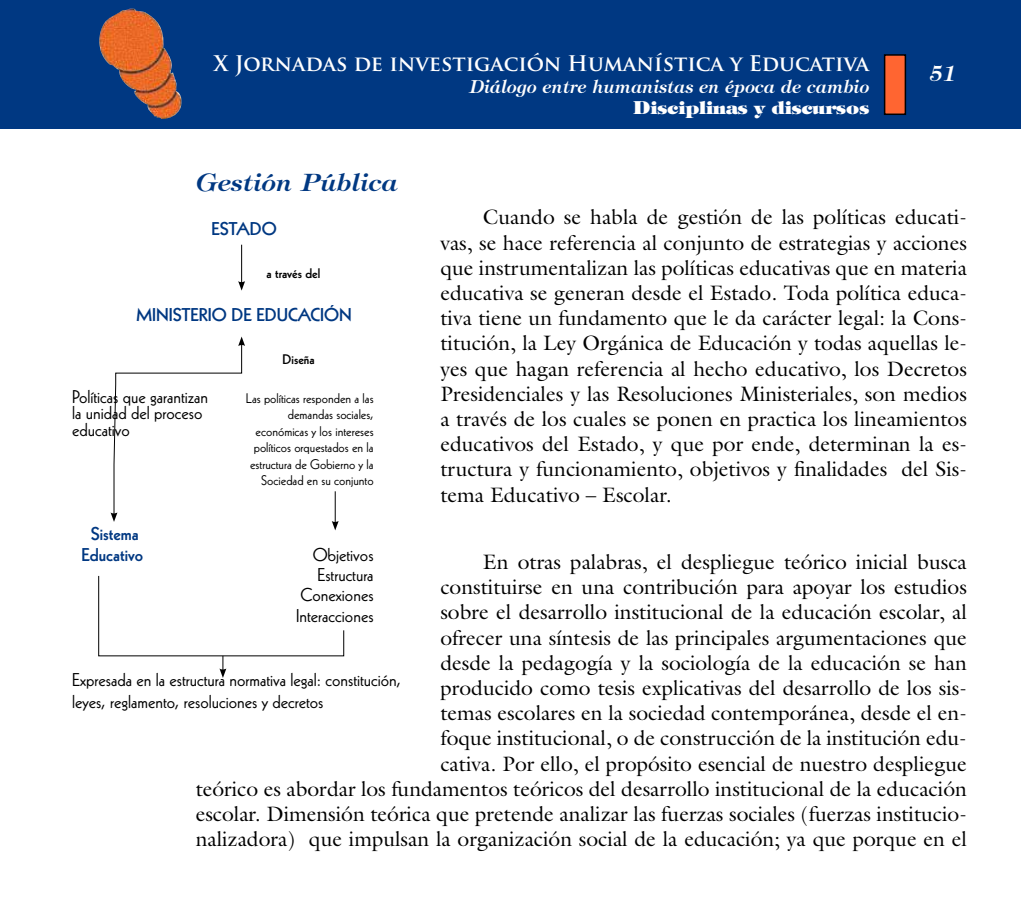
<style>
.page{position:relative;width:1021px;height:918px;background:#fff}
.page>*{position:absolute;margin:0;border:0;box-sizing:border-box;transform-origin:0 0}
.t1{font:italic 600 24px "Tiffany";color:#003882;scale:1.1 1}
.t2{font:21px/25.2px "Galliard";color:#000;text-align:justify}
.t3{font:700 21px "Trajan Pro";color:#fff}
.t4{font:italic 600 21px "Tiffany";color:#fff}
.t5{font:18px/20.1px "Kabel LT Std";color:#000;text-align:right}
.t6{font:italic 600 18px/21.6px "Tiffany";color:#fff;text-align:right}
.t7{font:800 18px/21.6px "Kabel LT Std";color:#003882;text-align:center}
.t8{font:13.5px/16.5px "Kabel LT Std";color:#000;text-align:right}
.t9{font:800 13.5px "Kabel LT Std";color:#000}
.s1{font-weight:800;font-style:normal}
</style>
<div class="page">
<div style="left:0;top:0;width:1020px;height:129px;background:#003882"></div>
<img style="left:99px;top:9px;width:83px;height:110px">
<div style="left:884px;top:55px;width:21px;height:59px;background:#ff6531"></div>
<div style="left:883px;top:54px;width:23px;height:61px;border:2px solid #000"></div>
<hr style="left:241px;top:245px;width:1px;height:39px;background:#000">
<svg style="left:238px;top:281px;width:7px;height:10px"></svg>
<svg style="left:110px;top:337px;width:135px;height:185px"></svg>
<hr style="left:335px;top:491px;width:1px;height:32px;background:#000">
<svg style="left:332px;top:521px;width:7px;height:9px"></svg>
<svg style="left:98px;top:575px;width:246px;height:103px"></svg>
<p class="t3" style="left:214px;top:50px;width:657px">X Jornadas de investigación Humanística y Educativa</p>
<p class="t6" style="left:469px;top:76px;width:402px">Diálogo entre humanistas en época de cambio<br><span class="s1">Disciplinas y discursos</span></p>
<p class="t1" style="left:196px;top:168px;width:185px">Gestión Pública</p>
<p class="t4" style="left:929px;top:61px;width:28px">51</p>
<p class="t2" style="left:440px;top:204px;width:528px;text-indent:43px">Cuando se habla de gestión de las políticas educati&shy;vas, se hace referencia al conjunto de estrategias y acciones que instrumentalizan las políticas educativas que en materia educativa se generan desde el Estado. Toda política educa&shy;tiva tiene un fundamento que le da carácter legal: la Cons&shy;titución, la Ley Orgánica de Educación y todas aquellas le&shy;yes que hagan referencia al hecho educativo, los Decretos Presidenciales y las Resoluciones Ministeriales, son medios a través de los cuales se ponen en practica los lineamientos educativos del Estado, y que por ende, determinan la es&shy;tructura y funcionamiento, objetivos y finalidades del Sis&shy;tema Educativo – Escolar.</p>
<p class="t7" style="left:211px;top:218px;width:67px">Estado</p>
<p class="t9" style="left:266px;top:265px;width:55px">a través del</p>
<p class="t7" style="left:136px;top:304px;width:217px">MINISTERIO DE EDUCACIÓN</p>
<p class="t9" style="left:282px;top:352px;width:33px">Diseña</p>
<p class="t5" style="left:72px;top:386px;width:138px">Políticas que garantizan</p>
<p class="t8" style="left:246px;top:390px;width:129px">Las políticas responden a las</p>
<p class="t5" style="left:72px;top:403px;width:132px">la unidad del proceso</p>
<p class="t8" style="left:288px;top:406px;width:87px">demandas sociales,</p>
<p class="t5" style="left:72px;top:419px;width:59px">educativo</p>
<p class="t8" style="left:250px;top:423px;width:125px">económicas y los intereses políticos orquestados en la estructura de Gobierno y la<br>Sociedad en su conjunto</p>
<p class="t7" style="left:81px;top:523px;width:63px">Sistema<br>Educativo</p>
<p class="t5" style="left:296px;top:545px;width:79px">Objetivos<br>Estructura<br>Conexiones<br>Interacciones</p>
<p class="t2" style="left:196px;top:549px;width:772px;text-align:right">En otras palabras, el despliegue teórico inicial busca<br>constituirse en una contribución para apoyar los estudios<br>sobre el desarrollo institucional de la educación escolar, al<br>ofrecer una síntesis de las principales argumentaciones que<br>desde la pedagogía y la sociología de la educación se han<br>producido como tesis explicativas del desarrollo de los sis-<br>temas escolares en la sociedad contemporánea, desde el en-<br>foque institucional, o de construcción de la institución edu-<br>cativa. Por ello, el propósito esencial de nuestro despliegue<br>teórico es abordar los fundamentos teóricos del desarrollo institucional de la educación escolar. Dimensión teórica que pretende analizar las fuerzas sociales (fuerzas institucio&shy;nalizadora) que impulsan la organización social de la educación; ya que porque en el</p>
<p class="t5" style="left:72px;top:669px;width:331px;line-height:21.6px;text-align:left">Expresada en la estructura normativa legal: constitución, leyes, reglamento, resoluciones y decretos</p>
</div>
